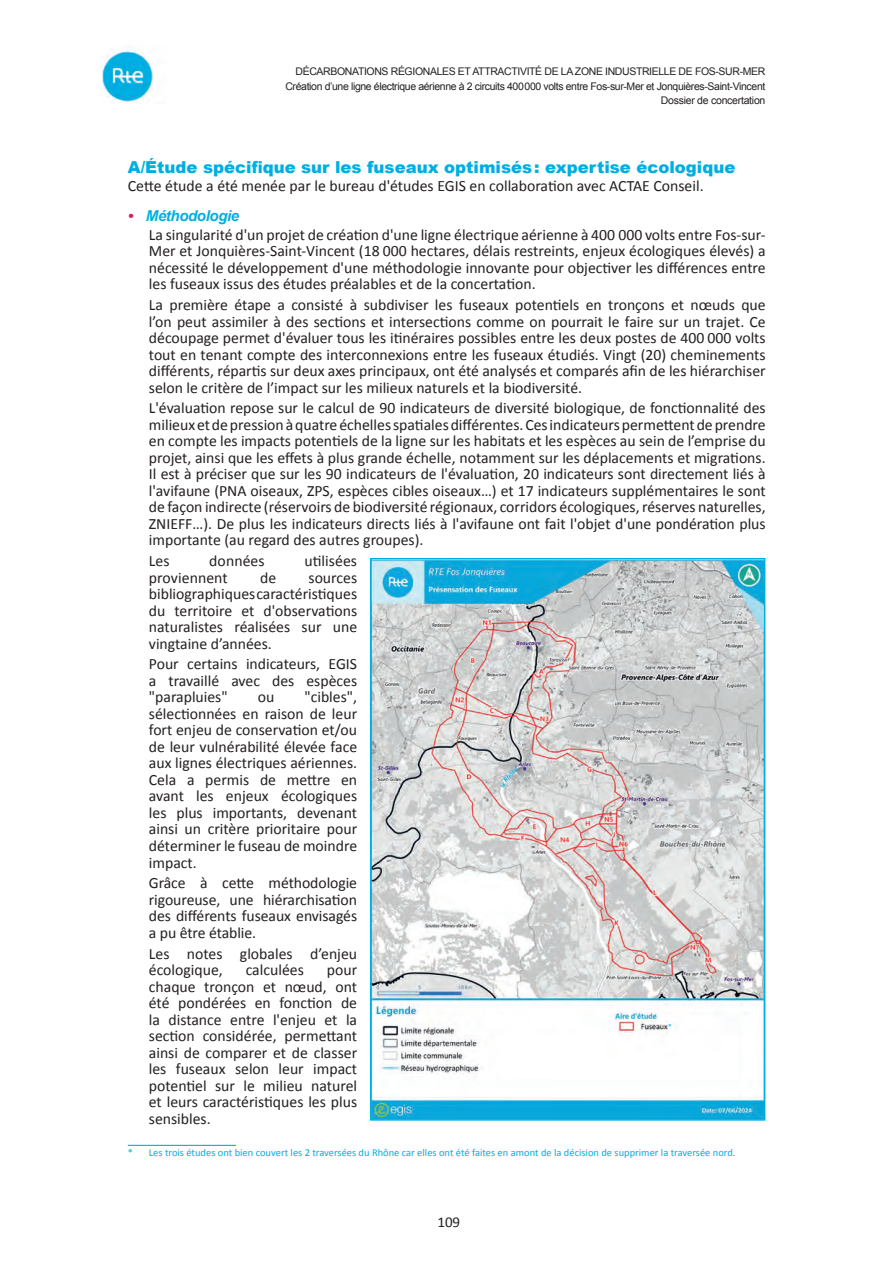
<style>
.page{position:relative;width:893px;height:1263px;background:#fff}
.page>*{position:absolute;margin:0;border:0;box-sizing:border-box;transform-origin:0 0}
.t1{font:900 16.5px "Arial";color:#00afe1}
.t2{font:15.75px/16.5px "Calibri";color:#231f20;text-align:justify}
.t3{font:italic 700 15px "Arial";letter-spacing:-.025em;color:#00afe1}
.t4{font:15px "Calibri";color:#231f20}
.t5{font:10.5px/14.7px "Arial";letter-spacing:-.035em;color:#231f20;text-align:right}
.t6{font:10.5px "Calibri";color:#00afe1}
.t7{font:7.5px "Calibri";color:#00afe1}
.s1{color:#e31464}
</style>
<div class="page">
<hr style="left:128px;top:1145px;width:108px;height:1px;background:#00afe1">
<img style="left:102px;top:46px;width:51px;height:57px">
<img style="left:373px;top:561px;width:389px;height:557px">
<div style="left:370px;top:558px;width:395px;height:563px;border:2px solid #00afe1"></div>
<p class="t5" style="left:285px;top:64px;width:481px">DÉCARBONATIONS RÉGIONALES ET ATTRACTIVITÉ DE LA ZONE INDUSTRIELLE DE FOS-SUR-MER<br>Création d’une ligne électrique aérienne à 2 circuits 400000 volts entre Fos-sur-Mer et Jonquières-Saint-Vincent<br>Dossier de concertation</p>
<p class="t1" style="left:128px;top:155px;width:609px">A/Étude spécifique sur les fuseaux optimisés: expertise écologique</p>
<p class="t2" style="left:128px;top:177px;width:577px">Cette étude a été menée par le bureau d'études EGIS en collaboration avec ACTAE Conseil.</p>
<p class="t3" style="left:128px;top:206px;width:113px"><span class="s1">•</span> Méthodologie</p>
<p class="t2" style="left:149px;top:226px;width:618px">La singularité d'un projet de création d'une ligne électrique aérienne à 400 000 volts entre Fos-sur-Mer et Jonquières-Saint-Vincent (18 000 hectares, délais restreints, enjeux écologiques élevés) a nécessité le développement d'une méthodologie innovante pour objectiver les différences entre les fuseaux issus des études préalables et de la concertation.</p>
<p class="t2" style="left:149px;top:296px;width:618px">La première étape a consisté à subdiviser les fuseaux potentiels en tronçons et nœuds que l’on peut assimiler à des sections et intersections comme on pourrait le faire sur un trajet. Ce découpage permet d'évaluer tous les itinéraires possibles entre les deux postes de 400 000 volts tout en tenant compte des interconnexions entre les fuseaux étudiés. Vingt (20) cheminements différents, répartis sur deux axes principaux, ont été analysés et comparés afin de les hiérarchiser selon le critère de l’impact sur les milieux naturels et la biodiversité.<sup>*</sup></p>
<p class="t2" style="left:149px;top:399px;width:618px">L'évaluation repose sur le calcul de 90 indicateurs de diversité biologique, de fonctionnalité des milieux et de pression à quatre échelles spatiales différentes. Ces indicateurs permettent de prendre en compte les impacts potentiels de la ligne sur les habitats et les espèces au sein de l’emprise du projet, ainsi que les effets à plus grande échelle, notamment sur les déplacements et migrations.<br>Il est à préciser que sur les 90 indicateurs de l'évaluation, 20 indicateurs sont directement liés à l'avifaune (PNA oiseaux, ZPS, espèces cibles oiseaux…) et 17 indicateurs supplémentaires le sont de façon indirecte (réservoirs de biodiversité régionaux, corridors écologiques, réserves naturelles, ZNIEFF…). De plus les indicateurs directs liés à l'avifaune ont fait l'objet d'une pondération plus importante (au regard des autres groupes).</p>
<p class="t2" style="left:149px;top:552px;width:22px">Les</p>
<p class="t2" style="left:209px;top:552px;width:57px">données</p>
<p class="t2" style="left:304px;top:552px;width:54px">utilisées</p>
<p class="t2" style="left:149px;top:569px;width:80px">proviennent</p>
<p class="t2" style="left:260px;top:569px;width:18px">de</p>
<p class="t2" style="left:149px;top:569px;width:210px;text-indent:160px">sources bibliographiques caractéristiques du territoire et d'observations naturalistes réalisées sur une vingtaine d’années.</p>
<p class="t2" style="left:149px;top:655px;width:210px">Pour certains indicateurs, EGIS a travaillé avec des espèces "parapluies"</p>
<p class="t2" style="left:149px;top:688px;width:210px;text-indent:156px">"cibles", sélectionnées en raison de leur fort enjeu de conservation et/ou de leur vulnérabilité élevée face aux lignes électriques aériennes.<br>Cela a permis de mettre en avant les enjeux écologiques les plus importants, devenant ainsi un critère prioritaire pour déterminer le fuseau de moindre impact.</p>
<p class="t2" style="left:149px;top:874px;width:210px">Grâce à cette méthodologie rigoureuse, une hiérarchisation des différents fuseaux envisagés a pu être établie.</p>
<p class="t2" style="left:149px;top:945px;width:210px">Les notes globales d’enjeu écologique,</p>
<p class="t2" style="left:258px;top:688px;width:18px">ou</p>
<p class="t2" style="left:246px;top:961px;width:60px">calculées</p>
<p class="t2" style="left:149px;top:961px;width:210px;text-indent:178px">pour chaque tronçon et nœud, ont été pondérées en fonction de la distance entre l'enjeu et la section considérée, permettant ainsi de comparer et de classer les fuseaux selon leur impact potentiel sur le milieu naturel et leurs caractéristiques les plus sensibles.</p>
<p class="t6" style="left:128px;top:1145px;width:609px">* Les trois études ont bien couvert les 2 traversées du Rhône car elles ont été faites en amont de la décision de supprimer la traversée nord.</p>
<p class="t7" style="left:668px;top:1022px;width:5px">*</p>
<p class="t4" style="left:437px;top:1212px;width:24px">109</p>
</div>
